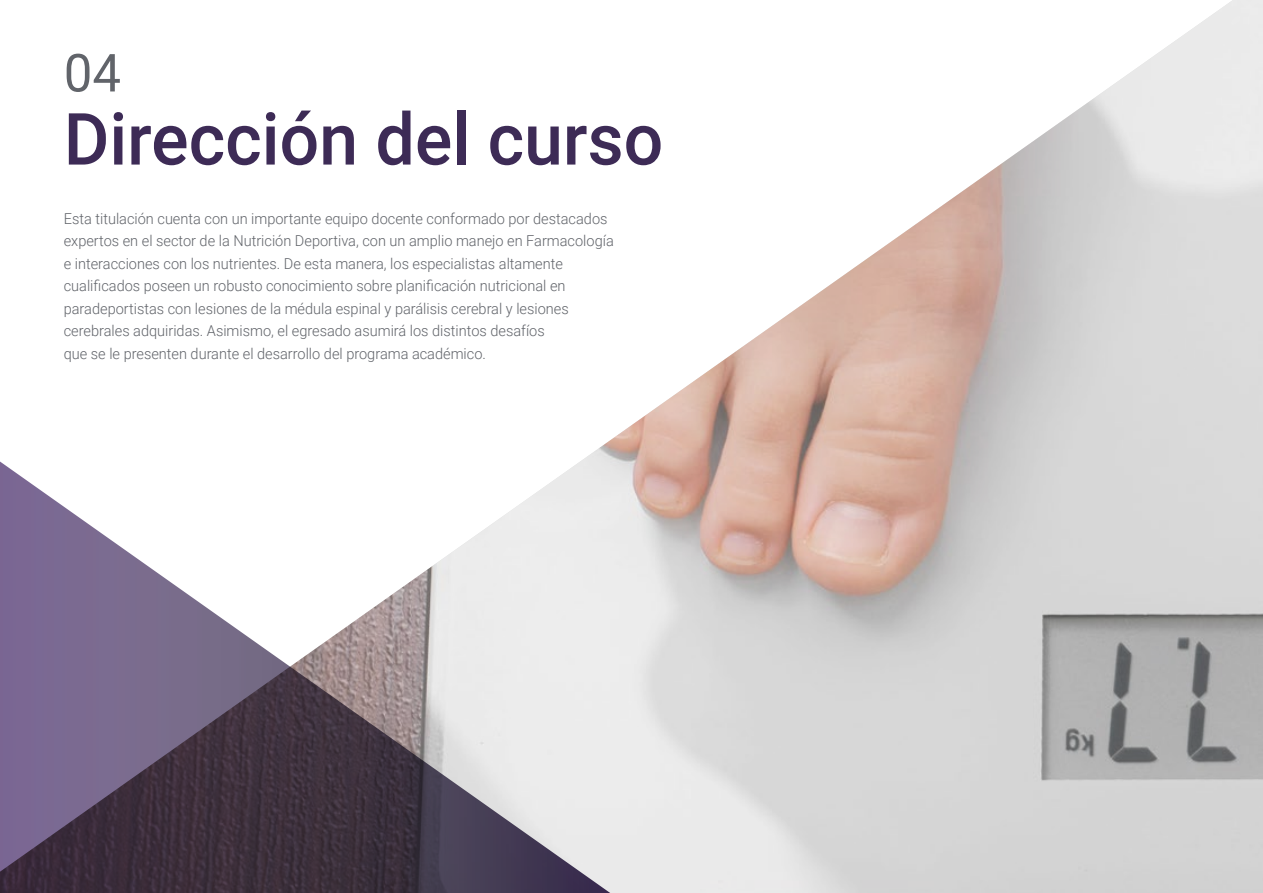
<style>
.page{position:relative;width:1263px;height:893px;background:#fff}
.page>*{position:absolute;margin:0;border:0;box-sizing:border-box;transform-origin:0 0}
.t1{font:500 72px "Roboto";color:#3d2b56}
.t2{font:52.5px "Roboto";color:#61646a}
.t3{font:300 15px/22.5px "Roboto";color:#61646a}
</style>
<div class="page">
<img style="left:602px;top:0;width:661px;height:893px">
<svg style="left:0;top:446px;width:640px;height:447px"></svg>
<h2 class="t2" style="left:64px;top:36px;width:59px">04</h2>
<h1 class="t1" style="left:64px;top:89px;width:601px">Dirección del curso</h1>
<p class="t3" style="left:64px;top:207px;width:551px">Esta titulación cuenta con un importante equipo docente conformado por destacados expertos en el sector de la Nutrición Deportiva, con un amplio manejo en Farmacología e interacciones con los nutrientes. De esta manera, los especialistas altamente cualificados poseen un robusto conocimiento sobre planificación nutricional en paradeportistas con lesiones de la médula espinal y parálisis cerebral y lesiones cerebrales adquiridas. Asimismo, el egresado asumirá los distintos desafíos<br>que se le presenten durante el desarrollo del programa académico.</p>
</div>
